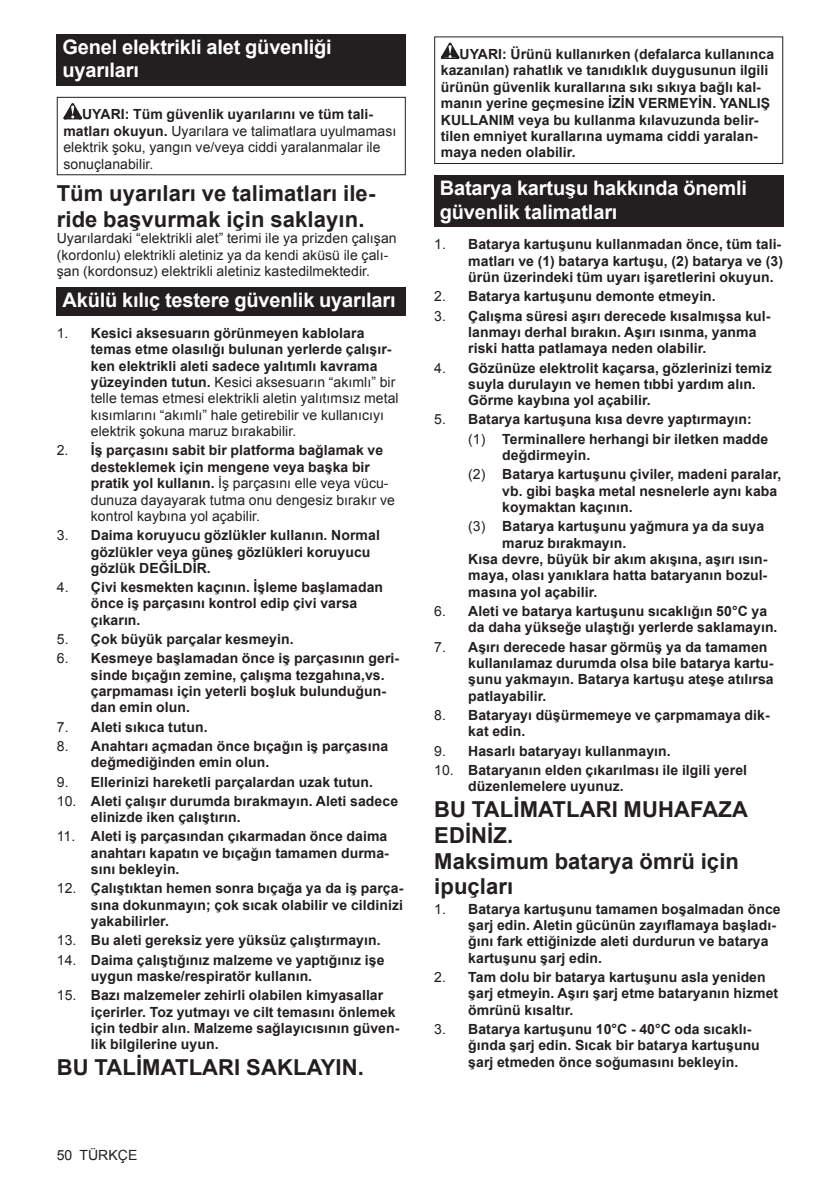
<style>
.page{position:relative;width:840px;height:1191px;background:#fff}
.page>*{position:absolute;margin:0;border:0;box-sizing:border-box;transform-origin:0 0}
.t1{font:700 22px/25.8px "Arial";letter-spacing:.005em;color:#231f20}
.t2{font:700 20px/23.4px "Arial";letter-spacing:-.01em;color:#fff}
.t3{font:700 14px/16.4px "Arial";letter-spacing:.005em;color:#231f20}
.t4{font:14px/16.4px "Arial";letter-spacing:.005em;color:#231f20}
.s1{font-weight:700}
.s2{font-weight:400}
</style>
<div class="page">
<div style="left:57px;top:34px;width:348px;height:52px;background:#231f20"></div>
<svg style="left:63px;top:103px;width:19px;height:16px"></svg>
<div style="left:57px;top:97px;width:348px;height:78px;border:1px solid #231f20"></div>
<div style="left:57px;top:287px;width:348px;height:29px;background:#231f20"></div>
<svg style="left:440px;top:43px;width:19px;height:16px"></svg>
<div style="left:434px;top:36px;width:348px;height:128px;border:1px solid #231f20"></div>
<div style="left:434px;top:175px;width:348px;height:52px;background:#231f20"></div>
<h2 class="t2" style="left:62px;top:36px;width:271px">Genel elektrikli alet güvenliği uyarıları</h2>
<p class="t4" style="left:63px;top:106px;width:334px;text-indent:19px"><span class="s1">UYARI: Tüm güvenlik uyarılarını ve tüm tali&shy;matları okuyun.</span> Uyarılara ve talimatlara uyulmaması elektrik şoku, yangın ve/veya ciddi yaralanmalar ile sonuçlanabilir.</p>
<h1 class="t1" style="left:57px;top:181px;width:320px">Tüm uyarıları ve talimatları ile&shy;ride başvurmak için saklayın.</h1>
<p class="t4" style="left:57px;top:230px;width:341px">Uyarılardaki “elektrikli alet” terimi ile ya prizden çalışan (kordonlu) elektrikli aletiniz ya da kendi aküsü ile çalı&shy;şan (kordonsuz) elektrikli aletiniz kastedilmektedir.</p>
<h2 class="t2" style="left:62px;top:289px;width:334px">Akülü kılıç testere güvenlik uyarıları</h2>
<p class="t4" style="left:91px;top:325px;width:309px;text-indent:-34px">1. <span class="s1">Kesici aksesuarın görünmeyen kablolara temas etme olasılığı bulunan yerlerde çalışır&shy;ken elektrikli aleti sadece yalıtımlı kavrama yüzeyinden tutun.</span> Kesici aksesuarın “akımlı” bir telle temas etmesi elektrikli aletin yalıtımsız metal kısımlarını “akımlı” hale getirebilir ve kullanıcıyı elektrik şokuna maruz bırakabilir.</p>
<p class="t4" style="left:91px;top:442px;width:305px;text-indent:-34px">2. <span class="s1">İş parçasını sabit bir platforma bağlamak ve desteklemek için mengene veya başka bir pratik yol kullanın.</span> İş parçasını elle veya vücu&shy;dunuza dayayarak tutma onu dengesiz bırakır ve kontrol kaybına yol açabilir.</p>
<p class="t3" style="left:91px;top:527px;width:290px;text-indent:-34px"><span class="s2">3.</span> Daima koruyucu gözlükler kullanın. Normal gözlükler veya güneş gözlükleri koruyucu gözlük DEĞİLDİR.</p>
<p class="t3" style="left:91px;top:579px;width:293px;text-indent:-34px"><span class="s2">4.</span> Çivi kesmekten kaçının. İşleme başlamadan önce iş parçasını kontrol edip çivi varsa çıkarın.</p>
<p class="t3" style="left:57px;top:631px;width:238px"><span class="s2">5.</span> Çok büyük parçalar kesmeyin.</p>
<p class="t3" style="left:91px;top:650px;width:309px;text-indent:-34px"><span class="s2">6.</span> Kesmeye başlamadan önce iş parçasının geri&shy;sinde bıçağın zemine, çalışma tezgahına,vs. çarpmaması için yeterli boşluk bulunduğun&shy;dan emin olun.</p>
<p class="t3" style="left:57px;top:719px;width:152px"><span class="s2">7.</span> Aleti sıkıca tutun.</p>
<p class="t3" style="left:91px;top:738px;width:298px;text-indent:-34px"><span class="s2">8.</span> Anahtarı açmadan önce bıçağın iş parçasına değmediğinden emin olun.</p>
<p class="t3" style="left:57px;top:774px;width:317px"><span class="s2">9.</span> Ellerinizi hareketli parçalardan uzak tutun.</p>
<p class="t3" style="left:91px;top:793px;width:308px;text-indent:-34px"><span class="s2">10.</span> Aleti çalışır durumda bırakmayın. Aleti sadece elinizde iken çalıştırın.</p>
<p class="t3" style="left:91px;top:828px;width:299px;text-align:justify;text-indent:-34px"><span class="s2">11.</span> Aleti iş parçasından çıkarmadan önce daima anahtarı kapatın ve bıçağın tamamen durma&shy;sını bekleyin.</p>
<p class="t3" style="left:91px;top:880px;width:314px;text-align:justify;text-indent:-34px"><span class="s2">12.</span> Çalıştıktan hemen sonra bıçağa ya da iş parça&shy;sına dokunmayın; çok sıcak olabilir ve cildinizi yakabilirler.</p>
<p class="t3" style="left:57px;top:932px;width:325px"><span class="s2">13.</span> Bu aleti gereksiz yere yüksüz çalıştırmayın.</p>
<p class="t3" style="left:91px;top:951px;width:295px;text-indent:-34px"><span class="s2">14.</span> Daima çalıştığınız malzeme ve yaptığınız işe uygun maske/respiratör kullanın.</p>
<p class="t3" style="left:91px;top:987px;width:310px;text-indent:-34px"><span class="s2">15.</span> Bazı malzemeler zehirli olabilen kimyasallar içerirler. Toz yutmayı ve cilt temasını önlemek için tedbir alın. Malzeme sağlayıcısının güven&shy;lik bilgilerine uyun.</p>
<h1 class="t1" style="left:57px;top:1055px;width:308px">BU TALİMATLARI SAKLAYIN.</h1>
<p class="t4" style="left:57px;top:1147px;width:82px">50 TÜRKÇE</p>
<p class="t3" style="left:440px;top:46px;width:334px;text-indent:19px">UYARI: Ürünü kullanırken (defalarca kullanınca kazanılan) rahatlık ve tanıdıklık duygusunun ilgili ürünün güvenlik kurallarına sıkı sıkıya bağlı kal&shy;manın yerine geçmesine İZİN VERMEYİN. YANLIŞ KULLANIM veya bu kullanma kılavuzunda belir&shy;tilen emniyet kurallarına uymama ciddi yaralan&shy;maya neden olabilir.</p>
<h2 class="t2" style="left:439px;top:177px;width:308px">Batarya kartuşu hakkında önemli güvenlik talimatları</h2>
<p class="t3" style="left:468px;top:237px;width:316px;text-indent:-34px"><span class="s2">1.</span> Batarya kartuşunu kullanmadan önce, tüm tali&shy;matları ve (1) batarya kartuşu, (2) batarya ve (3) ürün üzerindeki tüm uyarı işaretlerini okuyun.</p>
<p class="t3" style="left:434px;top:288px;width:283px"><span class="s2">2.</span> Batarya kartuşunu demonte etmeyin.</p>
<p class="t3" style="left:468px;top:308px;width:303px;text-indent:-34px"><span class="s2">3.</span> Çalışma süresi aşırı derecede kısalmışsa kul&shy;lanmayı derhal bırakın. Aşırı ısınma, yanma riski hatta patlamaya neden olabilir.</p>
<p class="t3" style="left:468px;top:360px;width:305px;text-indent:-34px"><span class="s2">4.</span> Gözünüze elektrolit kaçarsa, gözlerinizi temiz suyla durulayın ve hemen tıbbi yardım alın.<br>Görme kaybına yol açabilir.</p>
<p class="t3" style="left:468px;top:410px;width:301px;line-height:19.2px;text-indent:-34px"><span class="s2">5.</span> Batarya kartuşuna kısa devre yaptırmayın: <span class="s2">(1)</span> Terminallere herhangi bir iletken madde</p>
<p class="t3" style="left:468px;top:446px;width:314px;line-height:19.2px;text-indent:34px">değdirmeyin.<br><span class="s2">(2)</span> Batarya kartuşunu çiviler, madeni paralar,</p>
<p class="t3" style="left:502px;top:483px;width:276px">vb. gibi başka metal nesnelerle aynı kaba koymaktan kaçının.</p>
<p class="t3" style="left:468px;top:518px;width:297px"><span class="s2">(3)</span> Batarya kartuşunu yağmura ya da suya</p>
<p class="t3" style="left:502px;top:535px;width:125px">maruz bırakmayın.</p>
<p class="t3" style="left:468px;top:551px;width:300px">Kısa devre, büyük bir akım akışına, aşırı ısın-</p>
<p class="t3" style="left:468px;top:568px;width:300px">maya, olası yanıklara hatta bataryanın bozul-</p>
<p class="t3" style="left:468px;top:584px;width:131px">masına yol açabilir.</p>
<p class="t3" style="left:468px;top:603px;width:310px;text-indent:-34px"><span class="s2">6.</span> Aleti ve batarya kartuşunu sıcaklığın 50°C ya da daha yükseğe ulaştığı yerlerde saklamayın.</p>
<p class="t3" style="left:468px;top:639px;width:307px;text-indent:-34px"><span class="s2">7.</span> Aşırı derecede hasar görmüş ya da tamamen kullanılamaz durumda olsa bile batarya kartu&shy;şunu yakmayın. Batarya kartuşu ateşe atılırsa patlayabilir.</p>
<p class="t3" style="left:468px;top:707px;width:303px;text-indent:-34px"><span class="s2">8.</span> Bataryayı düşürmemeye ve çarpmamaya dik&shy;kat edin.</p>
<p class="t3" style="left:434px;top:743px;width:238px"><span class="s2">9.</span> Hasarlı bataryayı kullanmayın.</p>
<p class="t3" style="left:468px;top:762px;width:280px;text-indent:-34px"><span class="s2">10.</span> Bataryanın elden çıkarılması ile ilgili yerel düzenlemelere uyunuz.</p>
<h1 class="t1" style="left:434px;top:797px;width:315px">BU TALİMATLARI MUHAFAZA<br>EDİNİZ.<br>Maksimum batarya ömrü için ipuçları</h1>
<p class="t3" style="left:468px;top:901px;width:314px;text-indent:-34px"><span class="s2">1.</span> Batarya kartuşunu tamamen boşalmadan önce şarj edin. Aletin gücünün zayıflamaya başladı&shy;ğını fark ettiğinizde aleti durdurun ve batarya kartuşunu şarj edin.</p>
<p class="t3" style="left:468px;top:969px;width:311px;text-indent:-34px"><span class="s2">2.</span> Tam dolu bir batarya kartuşunu asla yeniden şarj etmeyin. Aşırı şarj etme bataryanın hizmet ömrünü kısaltır.</p>
<p class="t3" style="left:468px;top:1021px;width:293px;text-indent:-34px"><span class="s2">3.</span> Batarya kartuşunu 10°C - 40°C oda sıcaklı&shy;ğında şarj edin. Sıcak bir batarya kartuşunu şarj etmeden önce soğumasını bekleyin.</p>
</div>
